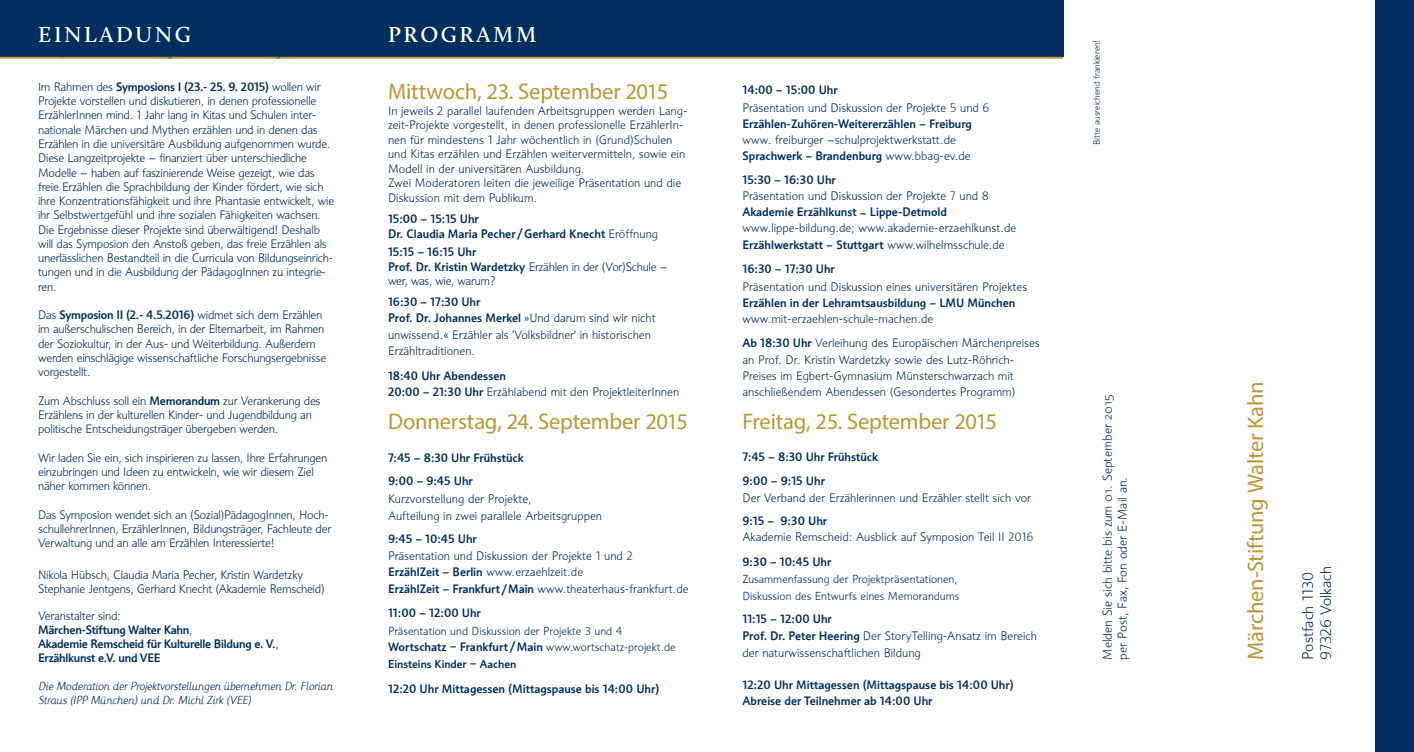
<style>
.page{position:relative;width:1414px;height:752px;background:#fff}
.page>*{position:absolute;margin:0;border:0;box-sizing:border-box;transform-origin:0 0}
.fliesstext{font:22.5px "Myriad Pro";letter-spacing:-.01em;color:#bc9733}
.tag{font:22.5px "Myriad Pro";letter-spacing:-.01em;color:#bc9733}
.spaltenueberschrift{font:22.5px "Myriad Pro";letter-spacing:-.01em;color:#bc9733}
.kugelliste{font:22.5px "Myriad Pro";letter-spacing:-.01em;color:#bc9733}
.spaltenueberschrift-2{font:600 22.5px "Calluna";letter-spacing:.115em;color:#fff}
.uhrzeit{font:300 15px/18px "Informa";color:#002e5e}
.fliesstext-2{font:300 12.5px "Informa";color:#002e5e}
.spaltenueberschrift-3{font:300 11.88px/14.2px "Informa";letter-spacing:-.02em;color:#002e5e}
.fliesstext-3{font:300 11.88px/16.5px "Informa";color:#002e5e}
.fliesstext-4{font:500 11.88px/16.2px "Informa";color:#002e5e}
.spaltenueberschrift-4{font:300 11.88px/14.5px "Informa";color:#002e5e}
.kugelliste-2{font:300 11.88px/16.2px "Informa";color:#002e5e}
.spaltenueberschrift-5{font:500 11.88px/14.2px "Informa";letter-spacing:-.02em;color:#002e5e}
.spaltenueberschrift-6{font:500 11.88px/14.5px "Informa";color:#002e5e}
.fliesstext-5{font:300 11.25px/16.2px "Informa";color:#002e5e}
.spaltenueberschrift-7{font:italic 300 11.25px/13.5px "Informa";letter-spacing:-.02em;color:#002e5e}
.fliesstext-6{font:500 11.25px "Informa";color:#002e5e}
.mst_klein{font:300 8.75px "Informa";color:#002e5e}
.s1{font-size:11.25px}
.s2{font-weight:500}
.s3{font-weight:300}
.s4{font-weight:300;font-size:11.25px}
.s5{font-size:11.88px}
.s6{font-family:"Informa SC"}
</style>
<div class="page">
<div style="left:0;top:0;width:1063px;height:57px;background:#002e5e"></div>
<hr style="left:0;top:57px;width:1063px;height:2px;background:#bc9733">
<div style="left:1375px;top:0;width:39px;height:751px;background:#002e5e"></div>
<p class="spaltenueberschrift-3" style="left:38px;top:80px;width:298px"><span class="s1">I</span>m Rahmen des <span class="s2">Symposions I (23.- 25. 9. 2015)</span> wollen wir Projekte vorstellen und diskutieren, in denen professionelle ErzählerInnen mind. 1 Jahr lang in Kitas und Schulen inter&shy;nationale Märchen und Mythen erzählen und in denen das Erzählen in die universitäre Ausbildung aufgenommen wurde.<br>Diese Langzeitprojekte – finanziert über unterschiedliche Modelle – haben auf faszinierende Weise gezeigt, wie das freie Erzählen die Sprachbildung der Kinder fördert, wie sich ihre Konzentrationsfähigkeit und ihre Phantasie entwickelt, wie ihr Selbstwertgefühl und ihre sozialen Fähigkeiten wachsen.<br>Die Ergebnisse dieser Projekte sind überwältigend! Deshalb will das Symposion den Anstoß geben, das freie Erzählen als unerlässlichen Bestandteil in die Curricula von Bildungseinrich&shy;tungen und in die Ausbildung der PädagogInnen zu integrie&shy;ren.</p>
<p class="spaltenueberschrift-3" style="left:38px;top:308px;width:290px">Das <span class="s2">Symposion II (2.- 4.5.2016)</span> widmet sich dem Erzählen im außerschulischen Bereich, in der Elternarbeit, im Rahmen der Soziokultur, in der Aus- und Weiterbildung. Außerdem werden einschlägige wissenschaftliche Forschungsergebnisse vorgestellt.</p>
<p class="spaltenueberschrift-3" style="left:38px;top:393px;width:284px">Zum Abschluss soll ein <span class="s2">Memorandum</span> zur Verankerung des<br>Erzählens in der kulturellen Kinder- und Jugendbildung an politische Entscheidungsträger übergeben werden.</p>
<p class="spaltenueberschrift-3" style="left:38px;top:450px;width:291px">Wir laden Sie ein, sich inspirieren zu lassen, Ihre Erfahrungen einzubringen und Ideen zu entwickeln, wie wir diesem Ziel näher kommen können.</p>
<p class="spaltenueberschrift-3" style="left:38px;top:507px;width:295px">Das Symposion wendet sich an (Sozial)PädagogInnen, Hoch&shy;schullehrerInnen, ErzählerInnen, Bildungsträger, Fachleute der<br>Verwaltung und an alle am Erzählen Interessierte!</p>
<p class="spaltenueberschrift-3" style="left:38px;top:567px;width:288px">Nikola Hübsch, Claudia Maria Pecher, Kristin Wardetzky<br>Stephanie Jentgens, Gerhard Knecht (Akademie Remscheid)</p>
<p class="spaltenueberschrift-5" style="left:38px;top:608px;width:242px"><span class="s3">Veranstalter sind:<br></span>Märchen-Stiftung Walter Kahn<span class="s3">,<br></span>Akademie Remscheid für Kulturelle Bildung e. V.<span class="s3">,<br></span>Erzählkunst e.V. und VEE</p>
<p class="spaltenueberschrift-7" style="left:38px;top:679px;width:296px">Die Moderation der Projektvorstellungen übernehmen Dr. Florian<br>Straus (IPP München) und Dr. Michl Zirk (VEE)</p>
<p class="spaltenueberschrift-2" style="left:388px;top:21px;width:150px">PROGRAMM</p>
<p class="spaltenueberschrift" style="left:388px;top:78px;width:282px">Mittwoch, 23. September 2015</p>
<p class="spaltenueberschrift-4" style="left:388px;top:103px;width:301px">In jeweils 2 parallel laufenden Arbeitsgruppen werden Lang&shy;zeit-Projekte vorgestellt, in denen professionelle ErzählerIn&shy;nen für mindestens 1 Jahr wöchentlich in (Grund)Schulen und Kitas erzählen und Erzählen weitervermitteln, sowie ein Modell in der universitären Ausbildung.<br>Zwei Moderatoren leiten die jeweilige Präsentation und die Diskussion mit dem Publikum.</p>
<p class="spaltenueberschrift-6" style="left:388px;top:212px;width:272px">15:00 – 15:15 Uhr<br>Dr. Claudia Maria Pecher/Gerhard Knecht <span class="s3">Eröffnung</span></p>
<p class="spaltenueberschrift-3" style="left:388px;top:245px;width:281px"><span class="s2">15:15 – 16:15 Uhr<br>Prof. Dr. Kristin Wardetzky</span> Erzählen in der (Vor)Schule – wer, was, wie, warum?</p>
<p class="fliesstext-3" style="left:388px;top:293px;width:269px"><span class="s2">16:30 – 17:30 Uhr<br>Prof. Dr. Johannes Merkel</span> »Und darum sind wir nicht unwissend.« Erzähler als 'Volksbildner' in historischen Erzähltraditionen.</p>
<p class="fliesstext-3" style="left:388px;top:367px;width:293px"><span class="s2">18:40 Uhr Abendessen<br>20:00 – 21:30 Uhr</span> Erzählabend mit den ProjektleiterInnen</p>
<p class="fliesstext" style="left:388px;top:407px;width:301px">Donnerstag, 24. September 2015</p>
<p class="fliesstext-4" style="left:388px;top:449px;width:137px">7:45 – 8:30 Uhr Frühstück</p>
<p class="fliesstext-3" style="left:388px;top:472px;width:145px;line-height:17.8px"><span class="s2">9:00 – 9:45 Uhr<br></span>Kurzvorstellung der Projekte,</p>
<p class="fliesstext-3" style="left:388px;top:507px;width:216px">Aufteilung in zwei parallele Arbeitsgruppen</p>
<p class="fliesstext-3" style="left:388px;top:530px;width:302px"><span class="s2">9:45 – 10:45 Uhr<br></span>Präsentation und Diskussion der Projekte 1 und 2<br><span class="s2">ErzählZeit – Berlin</span> www.erzaehlzeit.de<br><span class="s2">ErzählZeit – Frankfurt/Main</span> www.theaterhaus-frankfurt.de</p>
<p class="fliesstext-4" style="left:388px;top:604px;width:94px">11:00 – 12:00 Uhr</p>
<p class="fliesstext-5" style="left:388px;top:622px;width:236px">Präsentation und Diskussion der Projekte 3 und 4</p>
<p class="fliesstext-4" style="left:388px;top:638px;width:289px">Wortschatz – Frankfurt/Main <span class="s4">www.wortschatz-projekt.de</span></p>
<p class="fliesstext-6" style="left:388px;top:657px;width:130px">Einsteins Kinder <span class="s5">–</span> Aachen</p>
<p class="fliesstext-4" style="left:388px;top:680px;width:273px">12:20 Uhr Mittagessen (Mittagspause bis 14:00 Uhr)</p>
<p class="fliesstext-3" style="left:742px;top:81px;width:249px;line-height:17.5px"><span class="s2">14:00 – 15:00 Uhr<br></span>Präsentation und Diskussion der Projekte 5 und 6</p>
<p class="fliesstext-4" style="left:742px;top:115px;width:231px">Erzählen-Zuhören-Weitererzählen – Freiburg <span class="s3">www. freiburger –schulprojektwerkstatt.de<br></span>Sprachwerk – Brandenburg <span class="s3">www.bbag-ev.de</span></p>
<p class="fliesstext-3" style="left:742px;top:171px;width:275px"><span class="s2">15:30 – 16:30 Uhr<br></span>Präsentation und Diskussion der Projekte 7 und 8<br><span class="s2">Akademie Erzählkunst – Lippe-Detmold </span>www.lippe-bildung.de; www.akademie-erzaehlkunst.de <span class="s2">Erzählwerkstatt – Stuttgart</span> www.wilhelmsschule.de</p>
<p class="fliesstext-3" style="left:742px;top:260px;width:286px;line-height:17.5px"><span class="s2">16:30 – 17:30 Uhr<br></span>Präsentation und Diskussion eines universitären Projektes</p>
<p class="fliesstext-4" style="left:742px;top:294px;width:274px">Erzählen in der Lehramtsausbildung – LMU München <span class="s3">www.mit-erzaehlen-schule-machen.de</span></p>
<p class="kugelliste-2" style="left:742px;top:335px;width:299px"><span class="s2">Ab 18:30 Uhr</span> Verleihung des Europäischen Märchenpreises an Prof. Dr. Kristin Wardetzky sowie des Lutz-Röhrich-Preises im Egbert-Gymnasium Münsterschwarzach mit anschließendem Abendessen (Gesondertes Programm)</p>
<p class="kugelliste" style="left:742px;top:407px;width:256px">Freitag, 25. September 2015</p>
<p class="fliesstext-4" style="left:742px;top:449px;width:137px">7:45 – 8:30 Uhr Frühstück</p>
<p class="fliesstext-3" style="left:742px;top:471px;width:290px;line-height:17.5px"><span class="s2">9:00 – 9:15 Uhr<br></span>Der Verband der Erzählerinnen und Erzähler stellt sich vor</p>
<p class="fliesstext-3" style="left:742px;top:512px;width:293px"><span class="s2">9:15 – 9:30 Uhr<br></span>Akademie Remscheid: Ausblick auf Symposion Teil II 2016</p>
<p class="fliesstext-4" style="left:742px;top:553px;width:91px">9:30 – 10:45 Uhr</p>
<p class="fliesstext-5" style="left:742px;top:571px;width:219px">Zusammenfassung der Projektpräsentationen,<br>Diskussion des Entwurfs eines Memorandums</p>
<p class="fliesstext-4" style="left:742px;top:609px;width:296px;line-height:17.5px">11:15 – 12:00 Uhr<br>Prof. Dr. Peter Heering <span class="s3">Der StoryTelling-Ansatz im Bereich</span></p>
<p class="fliesstext-3" style="left:742px;top:643px;width:180px">der naturwissenschaftlichen Bildung</p>
<p class="fliesstext-4" style="left:742px;top:676px;width:273px">12:20 Uhr Mittagessen (Mittagspause bis 14:00 Uhr)<br>Abreise der Teilnehmer ab 14:00 Uhr</p>
<p class="mst_klein" style="left:1092px;top:145px;width:107px;rotate:-90deg">Bitte ausreichend frankieren!</p>
<p class="fliesstext-2" style="left:1100px;top:659px;width:266px;rotate:-90deg">Melden Sie sich bitte bis zum <span class="s6">01</span>. September <span class="s6">2015</span></p>
<p class="fliesstext-2" style="left:1115px;top:659px;width:184px;rotate:-90deg">per Post, Fax, Fon oder E-Mail an.</p>
<p class="tag" style="left:1241px;top:659px;width:279px;rotate:-90deg">Märchen-Stiftung Walter Kahn</p>
<p class="uhrzeit" style="left:1299px;top:659px;width:95px;rotate:-90deg">Postfach 1130<br>97326 Volkach</p>
</div>
